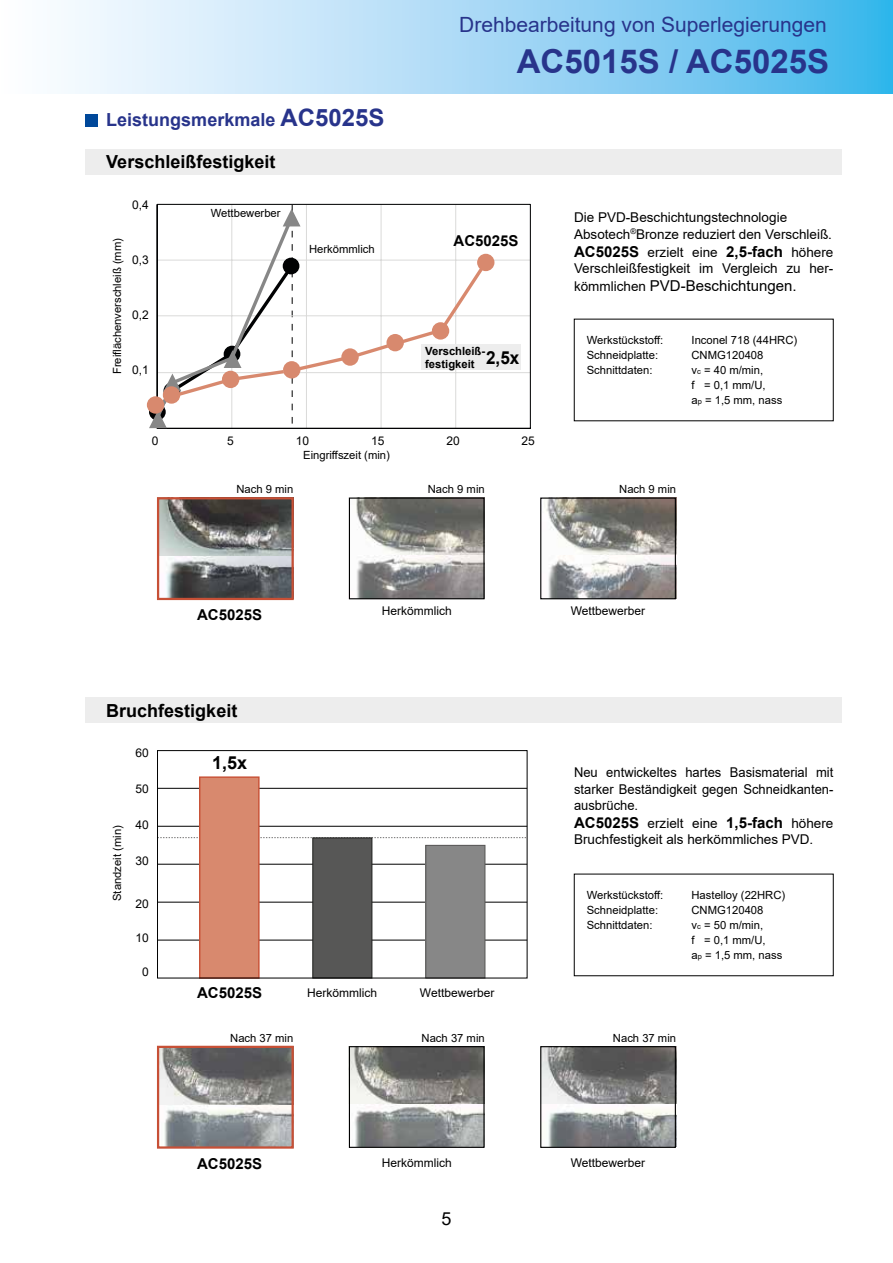
<style>
.page{position:relative;width:893px;height:1263px;background:#fff}
.page>*{position:absolute;margin:0;border:0;box-sizing:border-box;transform-origin:0 0}
.t1{font:700 33px "Arial";color:#28348b}
.t2{font:21px "Arial";color:#28348b}
.t3{font:700 18px "Arial";color:#000}
.t4{font:700 18px "Arial";color:#28348b}
.t5{font:18px "Arial";color:#000}
.t6{font:15px "Arial";color:#000}
.t7{font:700 15px "Arial";color:#000}
.t8{font:13.5px/16.2px "Arial";color:#000}
.t9{font:13.5px/16.2px "Arial";color:#000;text-align:justify;scale:.96 1}
.t10{font:12px "Arial";color:#000}
.t11{font:11.25px/15px "Arial";color:#000}
.t12{font:700 11.25px/13.5px "Arial";color:#000}
.s1{font-size:24px}
.s2{font-weight:700;font-size:15px}
.s3{font-size:13.5px}
.s4{font-size:7.5px}
</style>
<div class="page">
<svg style="left:64px;top:0;width:829px;height:94px;background:#a2d8f5"></svg>
<img style="left:160px;top:1049px;width:131px;height:97px">
<div style="left:157px;top:1046px;width:137px;height:103px;border:2px solid #c75036"></div>
<img style="left:351px;top:1048px;width:132px;height:56px">
<img style="left:354px;top:1104px;width:129px;height:42px">
<div style="left:349px;top:1046px;width:136px;height:102px;border:1px solid #000"></div>
<img style="left:542px;top:1048px;width:132px;height:56px">
<img style="left:548px;top:1106px;width:126px;height:40px">
<div style="left:540px;top:1046px;width:136px;height:102px;border:1px solid #000"></div>
<svg style="left:160px;top:837px;width:365px;height:1px"></svg>
<hr style="left:157px;top:940px;width:370px;height:1px;background:#000">
<hr style="left:157px;top:902px;width:370px;height:1px;background:#000">
<hr style="left:157px;top:864px;width:370px;height:1px;background:#000">
<hr style="left:157px;top:826px;width:370px;height:1px;background:#000">
<hr style="left:157px;top:788px;width:370px;height:1px;background:#000">
<div style="left:426px;top:845px;width:59px;height:133px;background:#878787"></div>
<div style="left:425px;top:845px;width:60px;height:133px;border:1px solid #585756"></div>
<div style="left:312px;top:837px;width:60px;height:141px;background:#575756;border:1px solid #1d1e1c"></div>
<div style="left:200px;top:777px;width:59px;height:201px;background:#d8896e"></div>
<div style="left:199px;top:776px;width:61px;height:203px;border:1px solid #c85035"></div>
<div style="left:157px;top:750px;width:370px;height:228px;border:1px solid #000"></div>
<div style="left:85px;top:149px;width:757px;height:25px;background:#ededed"></div>
<div style="left:85px;top:115px;width:12px;height:12px;background:#00489a"></div>
<img style="left:160px;top:500px;width:131px;height:97px">
<div style="left:157px;top:497px;width:137px;height:103px;border:2px solid #c75036"></div>
<img style="left:356px;top:499px;width:127px;height:98px">
<div style="left:349px;top:497px;width:136px;height:102px;border:1px solid #000"></div>
<img style="left:544px;top:499px;width:130px;height:98px">
<div style="left:540px;top:497px;width:136px;height:102px;border:1px solid #000"></div>
<svg style="left:301px;top:204px;width:230px;height:225px"></svg>
<svg style="left:301px;top:258px;width:189px;height:153px"></svg>
<div style="left:477px;top:254px;width:16px;height:15px;background:#f0d3ca;border-radius:50%"></div>
<div style="left:477px;top:254px;width:17px;height:17px;background:#d8896e;border-radius:50%"></div>
<svg style="left:149px;top:204px;width:152px;height:225px"></svg>
<div style="left:432px;top:322px;width:17px;height:18px;background:#d8896e;border-radius:50%"></div>
<div style="left:386px;top:334px;width:18px;height:17px;background:#d8896e;border-radius:50%"></div>
<div style="left:341px;top:348px;width:18px;height:18px;background:#d8896e;border-radius:50%"></div>
<div style="left:283px;top:361px;width:17px;height:17px;background:#d8896e;border-radius:50%"></div>
<div style="left:163px;top:386px;width:17px;height:18px;background:#d8896e;border-radius:50%"></div>
<div style="left:222px;top:371px;width:17px;height:17px;background:#d8896e;border-radius:50%"></div>
<div style="left:147px;top:396px;width:17px;height:18px;background:#d8896e;border-radius:50%"></div>
<div style="left:85px;top:697px;width:757px;height:26px;background:#ededed"></div>
<div style="left:421px;top:344px;width:68px;height:26px;background:#ededed"></div>
<div style="left:486px;top:344px;width:34px;height:26px;background:#ededed"></div>
<h3 class="t4" style="left:106px;top:107px;width:280px">Leistungsmerkmale <span class="s1">AC5025S</span></h3>
<h3 class="t3" style="left:106px;top:149px;width:171px">Verschleißfestigkeit</h3>
<p class="t10" style="left:132px;top:196px;width:18px">0,4</p>
<p class="t11" style="left:110px;top:374px;width:138px;rotate:-90deg">Freiflächenverschleiß (mm)</p>
<p class="t10" style="left:132px;top:251px;width:18px">0,3</p>
<p class="t10" style="left:132px;top:307px;width:18px">0,2</p>
<p class="t10" style="left:132px;top:362px;width:18px">0,1</p>
<p class="t11" style="left:211px;top:205px;width:71px">Wettbewerber</p>
<p class="t11" style="left:309px;top:241px;width:67px">Herkömmlich</p>
<h2 class="t2" style="left:459px;top:10px;width:369px">Drehbearbeitung von Superlegierungen</h2>
<h1 class="t1" style="left:517px;top:38px;width:314px">AC5015S / AC5025S</h1>
<h3 class="t7" style="left:454px;top:230px;width:67px">AC5025S</h3>
<p class="t12" style="left:425px;top:344px;width:96px">Verschleiß&shy;festigkeit <sup>2,5x</sup></p>
<p class="t8" style="left:574px;top:210px;width:259px">Die PVD-Beschichtungstechnologie<br>Absotech<sup>®</sup>Bronze reduziert den Verschleiß.</p>
<p class="t8" style="left:574px;top:244px;width:261px"><span class="s2">AC5025S</span> erzielt eine <span class="s2">2,5-fach</span> höhere<br>Verschleißfestigkeit im Vergleich zu her-</p>
<h3 class="t6" style="left:574px;top:275px;width:224px"><span class="s3">kömmlichen</span> PVD-Beschichtungen.</h3>
<p class="t11" style="left:587px;top:333px;width:78px">Werkstückstoff:<br>Schneidplatte:<br>Schnittdaten:</p>
<p class="t11" style="left:691px;top:333px;width:107px">Inconel 718 (44HRC)<br>CNMG120408<br>v<span class="s4">c</span> = 40 m/min,<br>f = 0,1 mm/U,<br>a<span class="s4">p</span> = 1,5 mm, nass</p>
<p class="t10" style="left:152px;top:432px;width:8px">0</p>
<p class="t10" style="left:227px;top:432px;width:8px">5</p>
<p class="t10" style="left:296px;top:432px;width:15px">10</p>
<p class="t10" style="left:371px;top:432px;width:15px">15</p>
<p class="t10" style="left:446px;top:432px;width:15px">20</p>
<p class="t10" style="left:522px;top:432px;width:15px">25</p>
<p class="t11" style="left:303px;top:448px;width:88px">Eingriffszeit (min)</p>
<p class="t11" style="left:236px;top:481px;width:58px">Nach 9 min</p>
<p class="t11" style="left:428px;top:481px;width:58px">Nach 9 min</p>
<p class="t11" style="left:619px;top:481px;width:58px">Nach 9 min</p>
<h3 class="t7" style="left:197px;top:604px;width:67px">AC5025S</h3>
<h3 class="t3" style="left:106px;top:698px;width:133px">Bruchfestigkeit</h3>
<p class="t11" style="left:110px;top:901px;width:77px;rotate:-90deg">Standzeit (min)</p>
<p class="t10" style="left:135px;top:745px;width:15px">60</p>
<p class="t10" style="left:135px;top:781px;width:15px">50</p>
<p class="t10" style="left:135px;top:817px;width:15px">40</p>
<p class="t10" style="left:135px;top:853px;width:15px">30</p>
<p class="t10" style="left:135px;top:895px;width:15px">20</p>
<p class="t10" style="left:135px;top:929px;width:15px">10</p>
<p class="t10" style="left:142px;top:963px;width:8px">0</p>
<h3 class="t3" style="left:212px;top:750px;width:37px">1,5x</h3>
<h3 class="t7" style="left:197px;top:982px;width:67px">AC5025S</h3>
<p class="t10" style="left:382px;top:602px;width:71px">Herkömmlich</p>
<p class="t10" style="left:571px;top:602px;width:76px">Wettbewerber</p>
<p class="t9" style="left:574px;top:764px;width:272px">Neu entwickeltes hartes Basismaterial mit starker Beständigkeit gegen Schneidkanten&shy;ausbrüche.</p>
<p class="t8" style="left:574px;top:815px;width:261px"><span class="s2">AC5025S</span> erzielt eine <span class="s2">1,5-fach</span> höhere<br>Bruchfestigkeit als herkömmliches PVD.</p>
<p class="t10" style="left:307px;top:985px;width:71px">Herkömmlich</p>
<p class="t10" style="left:420px;top:985px;width:76px">Wettbewerber</p>
<p class="t11" style="left:587px;top:887px;width:78px">Werkstückstoff:<br>Schneidplatte:<br>Schnittdaten:</p>
<p class="t11" style="left:691px;top:887px;width:95px">Hastelloy (22HRC)<br>CNMG120408<br>v<span class="s4">c</span> = 50 m/min,<br>f = 0,1 mm/U,<br>a<span class="s4">p</span> = 1,5 mm, nass</p>
<p class="t11" style="left:230px;top:1030px;width:65px">Nach 37 min</p>
<p class="t11" style="left:422px;top:1030px;width:65px">Nach 37 min</p>
<p class="t11" style="left:613px;top:1030px;width:65px">Nach 37 min</p>
<h3 class="t7" style="left:197px;top:1153px;width:67px">AC5025S</h3>
<p class="t10" style="left:382px;top:1155px;width:71px">Herkömmlich</p>
<p class="t10" style="left:571px;top:1155px;width:76px">Wettbewerber</p>
<h3 class="t5" style="left:441px;top:1206px;width:12px">5</h3>
</div>
